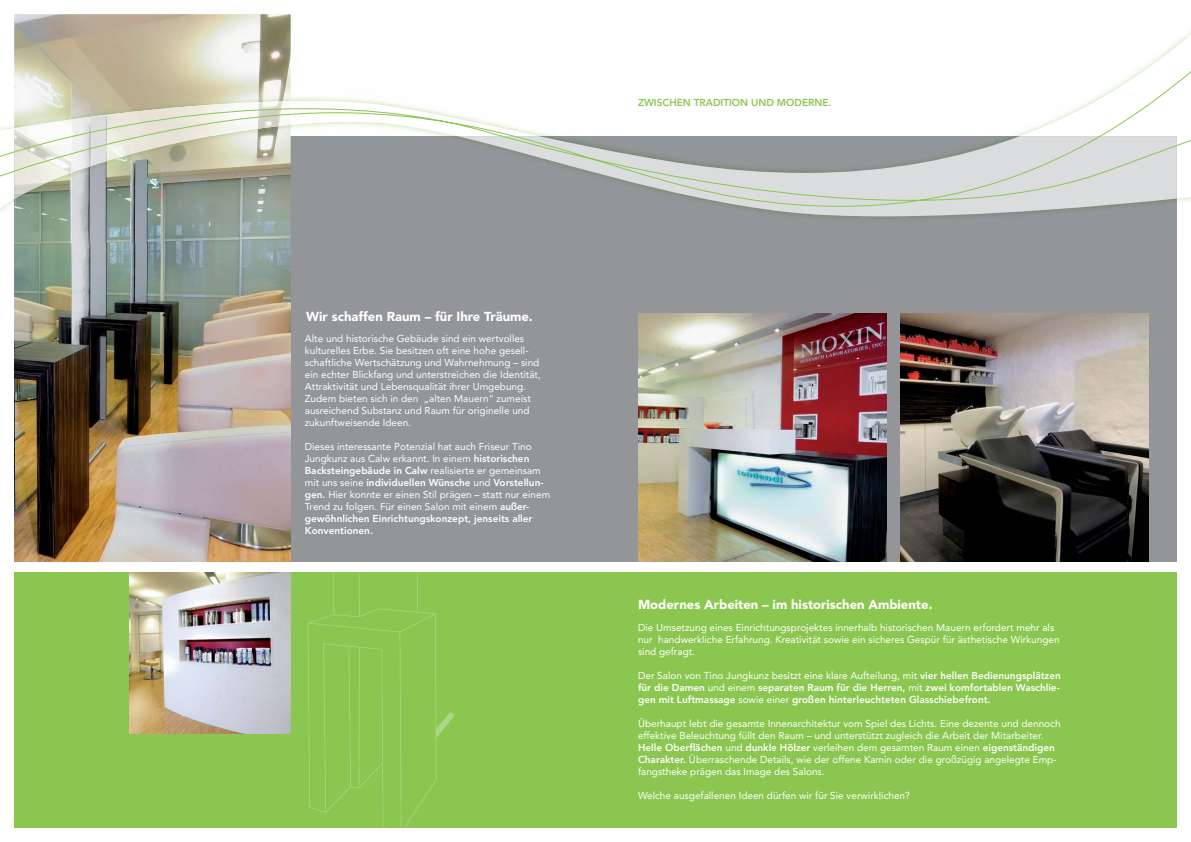
<style>
.page{position:relative;width:1191px;height:842px;background:#fff}
.page>*{position:absolute;margin:0;border:0;box-sizing:border-box;transform-origin:0 0}
.t1{font:900 13px "Avenir LT Std";color:#fff}
.t2{font:10px/12px "Avenir LT Std";color:#fff}
.t3{font:800 10px/12px "Avenir LT Std";color:#fff;text-align:justify}
.t4{font:800 10px "Avenir LT Std";color:#8bc750}
.s1{font-weight:800}
.s2{font-weight:400}
</style>
<div class="page">
<div style="left:14px;top:136px;width:1162px;height:425px;background:#939598"></div>
<div style="left:14px;top:573px;width:1162px;height:255px;background:#8bc750"></div>
<img style="left:14px;top:244px;width:277px;height:317px">
<img style="left:49px;top:239px;width:242px;height:5px">
<img style="left:14px;top:239px;width:35px;height:5px">
<svg style="left:14px;top:14px;width:1177px;height:225px"></svg>
<svg style="left:0;top:48px;width:1191px;height:182px"></svg>
<img style="left:130px;top:573px;width:161px;height:160px">
<img style="left:638px;top:313px;width:248px;height:248px">
<img style="left:900px;top:313px;width:248px;height:248px">
<svg style="left:308px;top:573px;width:146px;height:255px"></svg>
<h1 class="t1" style="left:306px;top:310px;width:228px">Wir schaffen Raum – für Ihre Träume.</h1>
<p class="t2" style="left:305px;top:334px;width:238px">Alte und historische Gebäude sind ein wertvolles kulturelles Erbe. Sie besitzen oft eine hohe gesell&shy;schaftliche Wertschätzung und Wahrnehmung – sind ein echter Blickfang und unterstreichen die Identität, Attraktivität und Lebensqualität ihrer Umgebung.<br>Zudem bieten sich in den „alten Mauern“ zumeist ausreichend Substanz und Raum für originelle und zukunftweisende Ideen.</p>
<p class="t2" style="left:305px;top:442px;width:247px">Dieses interessante Potenzial hat auch Friseur Tino Jungkunz aus Calw erkannt. In einem <span class="s1">historischen Backsteingebäude in Calw</span> realisierte er gemeinsam mit uns seine <span class="s1">individuellen Wünsche</span> und <span class="s1">Vorstellun&shy;gen.</span> Hier konnte er einen Stil prägen – statt nur einem Trend zu folgen. Für einen Salon mit einem <span class="s1">außer&shy;gewöhnlichen Einrichtungskonzept, jenseits aller Konventionen.</span></p>
<p class="t4" style="left:638px;top:98px;width:195px">ZWISCHEN TRADITION UND MODERNE.</p>
<h1 class="t1" style="left:638px;top:599px;width:296px">Modernes Arbeiten – im historischen Ambiente.</h1>
<p class="t2" style="left:638px;top:622px;width:423px">Die Umsetzung eines Einrichtungsprojektes innerhalb historischen Mauern erfordert mehr als nur handwerkliche Erfahrung. Kreativität sowie ein sicheres Gespür für ästhetische Wirkungen sind gefragt.</p>
<p class="t3" style="left:638px;top:670px;width:424px"><span class="s2">Der Salon von Tino Jungkunz besitzt eine klare Aufteilung, mit</span> vier hellen Bedienungsplätzen für die Damen <span class="s2">und einem</span> separaten Raum für die Herren, <span class="s2">mit</span> zwei komfortablen Waschlie&shy;gen mit Luftmassage <span class="s2">sowie einer</span> großen hinterleuchteten Glasschiebefront.</p>
<p class="t2" style="left:638px;top:718px;width:424px">Überhaupt lebt die gesamte Innenarchitektur vom Spiel des Lichts. Eine dezente und dennoch effektive Beleuchtung füllt den Raum – und unterstützt zugleich die Arbeit der Mitarbeiter.<br><span class="s1">Helle Oberflächen</span> und <span class="s1">dunkle Hölzer</span> verleihen dem gesamten Raum einen <span class="s1">eigenständigen Charakter.</span> Überraschende Details, wie der offene Kamin oder die großzügig angelegte Emp&shy;fangstheke prägen das Image des Salons.</p>
<p class="t2" style="left:638px;top:790px;width:273px">Welche ausgefallenen Ideen dürfen wir für Sie verwirklichen?</p>
</div>
